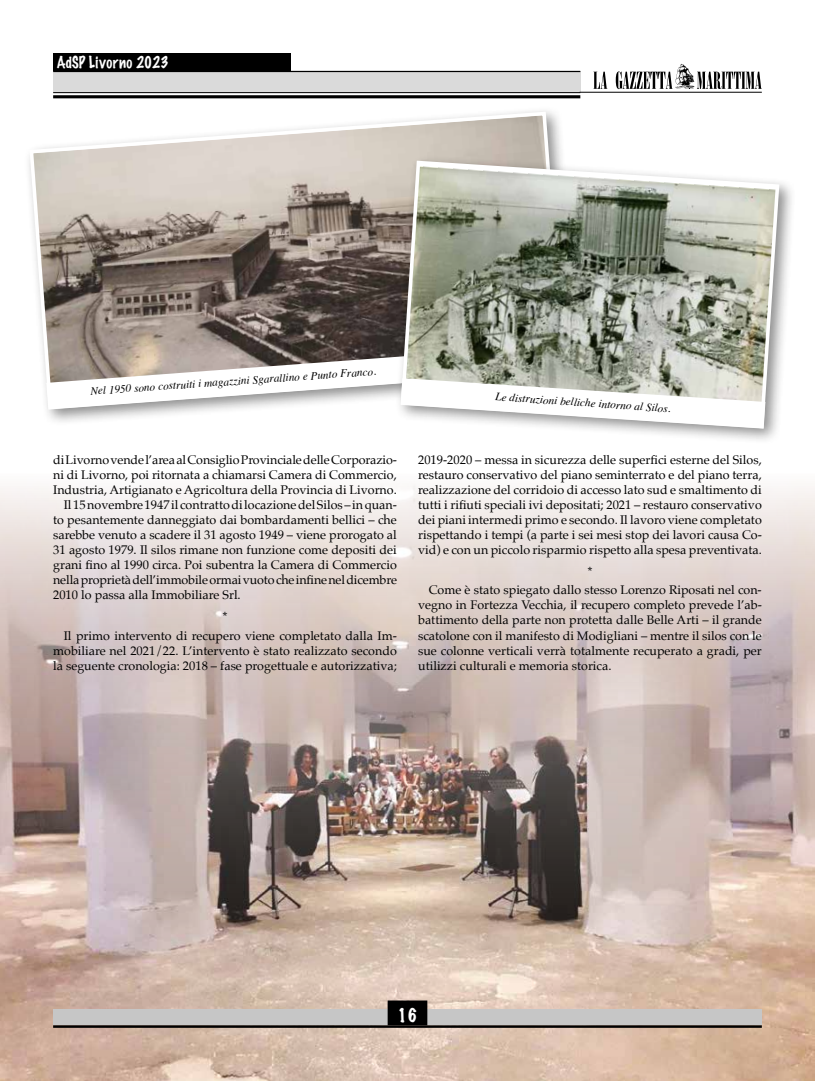
<style>
.page{position:relative;width:815px;height:1081px;background:#fff}
.page>*{position:absolute;margin:0;border:0;box-sizing:border-box;transform-origin:0 0}
.t1{font:100 17.5px "Marker Felt";color:#fff}
.t2{font:100 15px "Marker Felt";letter-spacing:.03em;color:#fff;scale:.95 1}
.t3{font:12.5px/15px "Palatino";color:#000}
.t4{font:italic 11.25px "Times";color:#000}
</style>
<div class="page">
<div style="left:53px;top:71px;width:527px;height:21px;background:#dadada"></div>
<hr style="left:53px;top:71px;width:527px;height:1px;background:#000">
<hr style="left:53px;top:92px;width:527px;height:1px;background:#000">
<hr style="left:53px;top:95px;width:527px;height:3px;background:#000">
<hr style="left:580px;top:92px;width:182px;height:1px;background:#000">
<div style="left:53px;top:53px;width:238px;height:18px;background:#000"></div>
<svg style="left:593px;top:72px;width:14px;height:17px"></svg>
<svg style="left:616px;top:64px;width:146px;height:26px"></svg>
<img style="left:0;top:485px;width:814px;height:596px">
<div style="left:53px;top:1009px;width:709px;height:16px;background:#c6c6c6"></div>
<hr style="left:53px;top:1025px;width:709px;height:3px;background:#000">
<div style="left:388px;top:1001px;width:39px;height:23px;background:#000"></div>
<div style="left:388px;top:1000px;width:39px;height:25px;border:1px solid #000"></div>
<svg style="left:29px;top:110px;width:533px;height:263px"></svg>
<svg style="left:44px;top:342px;width:351px;height:69px;background:#8c827c"></svg>
<div style="left:395px;top:154px;width:401px;height:291px;background:#000;opacity:.45"></div>
<svg style="left:399px;top:159px;width:382px;height:271px;background:#a3a79a"></svg>
<svg style="left:48px;top:346px;width:719px;height:85px"></svg>
<p class="t2" style="left:57px;top:50px;width:119px">AdSP Livorno 2023</p>
<p class="t4" style="left:90px;top:381px;width:288px;rotate:-4deg">Nel 1950 sono costruiti i magazzini Sgarallino e Punto Franco.</p>
<p class="t3" style="left:53px;top:452px;width:345px">di Livorno vende l’area al Consiglio Provinciale delle Corporazio-</p>
<p class="t3" style="left:53px;top:467px;width:345px">ni di Livorno, poi ritornata a chiamarsi Camera di Commercio,</p>
<p class="t3" style="left:53px;top:482px;width:345px">Industria, Artigianato e Agricoltura della Provincia di Livorno.</p>
<p class="t3" style="left:64px;top:497px;width:335px">Il 15 novembre 1947 il contratto di locazione del Silos – in quan-</p>
<p class="t3" style="left:53px;top:512px;width:345px">to pesantemente danneggiato dai bombardamenti bellici – che</p>
<p class="t3" style="left:53px;top:527px;width:345px">sarebbe venuto a scadere il 31 agosto 1949 – viene prorogato al</p>
<p class="t3" style="left:53px;top:542px;width:345px">31 agosto 1979. Il silos rimane non funzione come depositi dei</p>
<p class="t3" style="left:53px;top:557px;width:345px">grani fino al 1990 circa. Poi subentra la Camera di Commercio</p>
<p class="t3" style="left:53px;top:572px;width:345px">nella proprietà dell’immobile ormai vuoto che infine nel dicembre</p>
<p class="t3" style="left:53px;top:587px;width:189px">2010 lo passa alla Immobiliare Srl.</p>
<p class="t3" style="left:64px;top:607px;width:335px;line-height:18.5px;text-indent:159px">*<br>Il primo intervento di recupero viene completato dalla Im-</p>
<p class="t3" style="left:53px;top:643px;width:345px">mobiliare nel 2021/22. L’intervento è stato realizzato secondo la seguente cronologia: 2018 – fase progettuale e autorizzativa;</p>
<p class="t4" style="left:496px;top:387px;width:177px;rotate:4deg">Le distruzioni belliche intorno al Silos.</p>
<p class="t3" style="left:418px;top:452px;width:345px;text-align:justify">2019-2020 – messa in sicurezza delle superfici esterne del Silos, restauro conservativo del piano seminterrato e del piano terra, realizzazione del corridoio di accesso lato sud e smaltimento di tutti i rifiuti speciali ivi depositati; 2021 – restauro conservativo dei piani intermedi primo e secondo. Il lavoro viene completato rispettando i tempi (a parte i sei mesi stop dei lavori causa Co&shy;vid) e con un piccolo risparmio rispetto alla spesa preventivata.</p>
<p class="t3" style="left:429px;top:562px;width:335px;line-height:18.5px;text-indent:159px">*<br>Come è stato spiegato dallo stesso Lorenzo Riposati nel con-</p>
<p class="t3" style="left:418px;top:598px;width:345px;text-align:justify">vegno in Fortezza Vecchia, il recupero completo prevede l’ab&shy;battimento della parte non protetta dalle Belle Arti – il grande scatolone con il manifesto di Modigliani – mentre il silos con le sue colonne verticali verrà totalmente recuperato a gradi, per utilizzi culturali e memoria storica.</p>
<h1 class="t1" style="left:398px;top:1001px;width:21px">16</h1>
</div>
